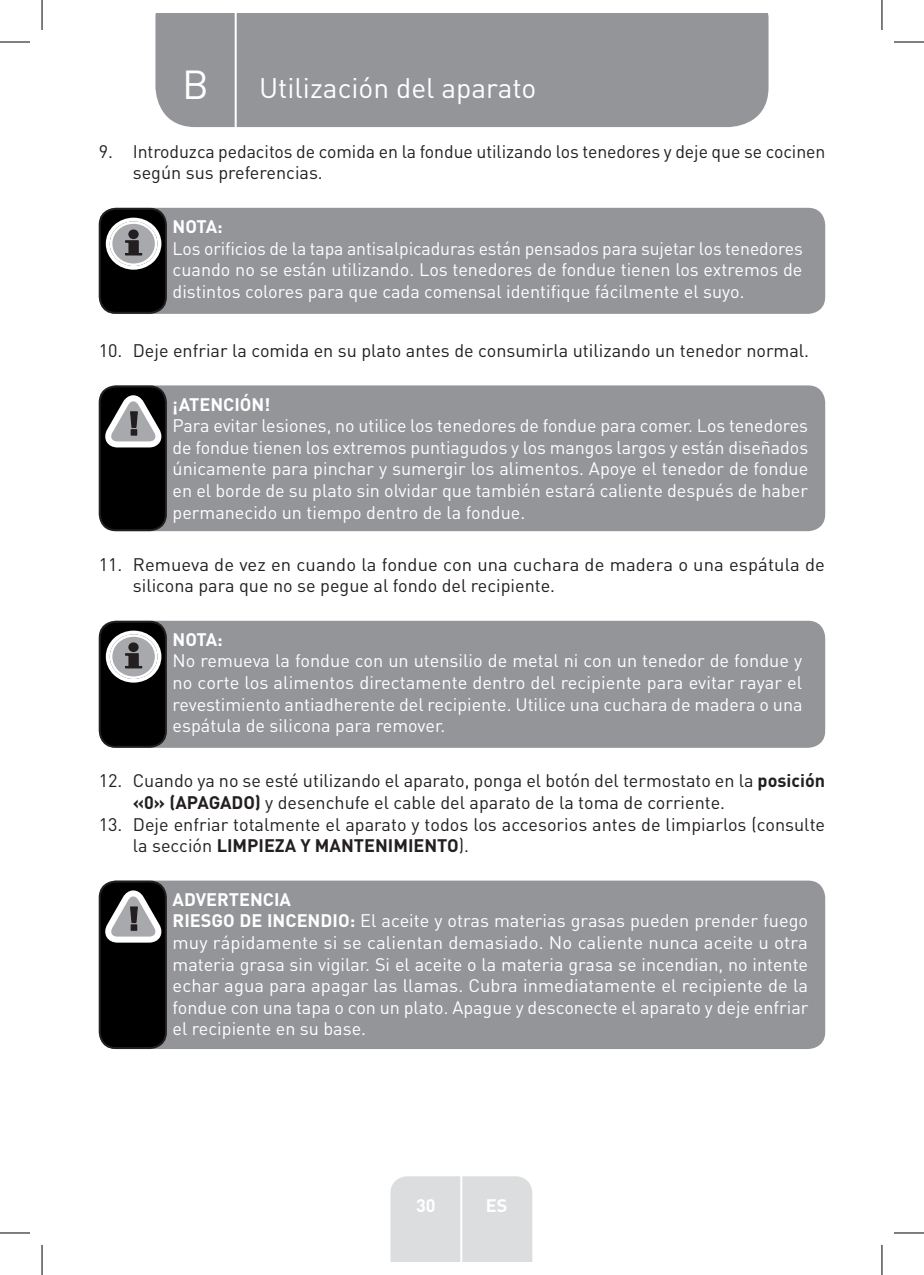
<style>
.page{position:relative;width:924px;height:1275px;background:#fff}
.page>*{position:absolute;margin:0;border:0;box-sizing:border-box;transform-origin:0 0}
.t1{font:40px "DIN Pro";color:#fff}
.TitreGauche__gabarit{font:28px "DIN Pro";color:#fff}
.White_Text{font:18px/21.6px "DIN Pro";color:#fff;text-align:justify}
.t2{font:18px/21.6px "DIN Pro";color:#231f20}
.White_Text-2{font:700 18px "DIN Pro";color:#fff}
.s1{font-weight:700}
</style>
<div class="page">
<div style="left:155px;top:14px;width:613px;height:113px;background:#939598"></div>
<div style="left:390px;top:1176px;width:142px;height:85px;background:#dcdddf"></div>
<hr style="left:460px;top:1153px;width:2px;height:108px;background:#fff">
<hr style="left:234px;top:14px;width:2px;height:116px;background:#fff">
<div style="left:99px;top:208px;width:725px;height:106px;background:#939598;border-radius:17px"></div>
<div style="left:100px;top:209px;width:66px;height:104px;background:#000;border-radius:16px"></div>
<div style="left:99px;top:208px;width:68px;height:106px;border:2px solid #231f20;border-radius:16px"></div>
<svg style="left:106px;top:218px;width:55px;height:52px"></svg>
<div style="left:128px;top:229px;width:11px;height:10px;background:#231f20;border-radius:50%"></div>
<div style="left:99px;top:385px;width:725px;height:146px;background:#939598;border-radius:17px"></div>
<div style="left:100px;top:386px;width:66px;height:144px;background:#000;border-radius:16px"></div>
<div style="left:99px;top:385px;width:68px;height:146px;border:2px solid #231f20;border-radius:16px"></div>
<svg style="left:105px;top:395px;width:57px;height:52px"></svg>
<div style="left:99px;top:621px;width:725px;height:127px;background:#939598;border-radius:17px"></div>
<div style="left:100px;top:622px;width:66px;height:125px;background:#000;border-radius:16px"></div>
<div style="left:99px;top:621px;width:68px;height:127px;border:2px solid #231f20;border-radius:16px"></div>
<svg style="left:106px;top:630px;width:55px;height:52px"></svg>
<div style="left:128px;top:642px;width:11px;height:10px;background:#231f20;border-radius:50%"></div>
<div style="left:99px;top:880px;width:725px;height:169px;background:#939598;border-radius:17px"></div>
<div style="left:100px;top:881px;width:66px;height:167px;background:#000;border-radius:16px"></div>
<div style="left:99px;top:880px;width:68px;height:169px;border:2px solid #231f20;border-radius:16px"></div>
<svg style="left:105px;top:890px;width:57px;height:52px"></svg>
<hr style="left:0;top:42px;width:30px;height:1px;background:#000">
<hr style="left:893px;top:42px;width:30px;height:1px;background:#000">
<hr style="left:0;top:1232px;width:30px;height:1px;background:#000">
<hr style="left:893px;top:1232px;width:30px;height:1px;background:#000">
<hr style="left:42px;top:0;width:1px;height:30px;background:#000">
<hr style="left:42px;top:1245px;width:1px;height:30px;background:#000">
<hr style="left:881px;top:0;width:1px;height:30px;background:#000">
<hr style="left:881px;top:1245px;width:1px;height:30px;background:#000">
<p class="t1" style="left:182px;top:57px;width:28px">B</p>
<p class="TitreGauche__gabarit" style="left:259px;top:69px;width:279px">Utilización del aparato</p>
<p class="t2" style="left:133px;top:140px;width:693px;text-indent:-34px">9. Introduzca pedacitos de comida en la fondue utilizando los tenedores y deje que se cocinen según sus preferencias.</p>
<p class="White_Text-2" style="left:172px;top:214px;width:52px">NOTA:</p>
<p class="White_Text" style="left:172px;top:236px;width:631px">Los orificios de la tapa antisalpicaduras están pensados para sujetar los tenedores cuando no se están utilizando. Los tenedores de fondue tienen los extremos de distintos colores para que cada comensal identifique fácilmente el suyo.</p>
<p class="t2" style="left:99px;top:339px;width:711px">10. Deje enfriar la comida en su plato antes de consumirla utilizando un tenedor normal.</p>
<p class="White_Text-2" style="left:172px;top:392px;width:99px">¡ATENCIÓN!</p>
<p class="White_Text" style="left:172px;top:414px;width:637px">Para evitar lesiones, no utilice los tenedores de fondue para comer. Los tenedores de fondue tienen los extremos puntiagudos y los mangos largos y están diseñados únicamente para pinchar y sumergir los alimentos. Apoye el tenedor de fondue en el borde de su plato sin olvidar que también estará caliente después de haber permanecido un tiempo dentro de la fondue.</p>
<p class="t2" style="left:133px;top:553px;width:693px;text-indent:-34px">11. Remueva de vez en cuando la fondue con una cuchara de madera o una espátula de silicona para que no se pegue al fondo del recipiente.</p>
<p class="White_Text-2" style="left:172px;top:627px;width:52px">NOTA:</p>
<p class="White_Text" style="left:172px;top:649px;width:631px">No remueva la fondue con un utensilio de metal ni con un tenedor de fondue y no corte los alimentos directamente dentro del recipiente para evitar rayar el revestimiento antiadherente del recipiente. Utilice una cuchara de madera o una espátula de silicona para remover.</p>
<p class="t2" style="left:133px;top:769px;width:693px;text-indent:-34px">12. Cuando ya no se esté utilizando el aparato, ponga el botón del termostato en la <span class="s1">posición «0» (APAGADO)</span> y desenchufe el cable del aparato de la toma de corriente.</p>
<p class="t2" style="left:133px;top:812px;width:693px;text-indent:-34px">13. Deje enfriar totalmente el aparato y todos los accesorios antes de limpiarlos (consulte la sección <span class="s1">LIMPIEZA Y MANTENIMIENTO</span>).</p>
<p class="White_Text-2" style="left:172px;top:887px;width:120px">ADVERTENCIA</p>
<p class="White_Text" style="left:172px;top:909px;width:637px"><span class="s1">RIESGO DE INCENDIO:</span> El aceite y otras materias grasas pueden prender fuego muy rápidamente si se calientan demasiado. No caliente nunca aceite u otra materia grasa sin vigilar. Si el aceite o la materia grasa se incendian, no intente echar agua para apagar las llamas. Cubra inmediatamente el recipiente de la fondue con una tapa o con un plato. Apague y desconecte el aparato y deje enfriar el recipiente en su base.</p>
<p class="White_Text-2" style="left:416px;top:1192px;width:21px">30</p>
<p class="White_Text-2" style="left:485px;top:1192px;width:23px">ES</p>
</div>
